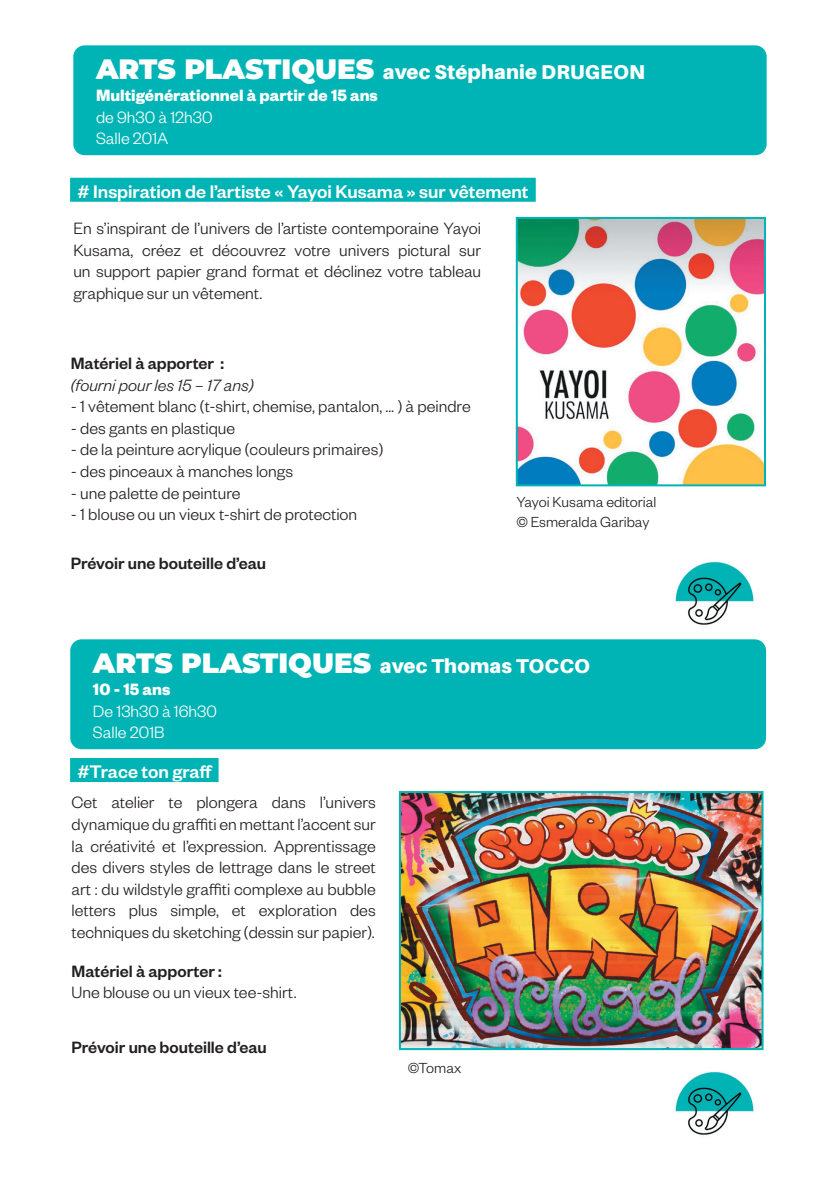
<style>
.page{position:relative;width:840px;height:1191px;background:#fff}
.page>*{position:absolute;margin:0;border:0;box-sizing:border-box;transform-origin:0 0}
.t1{font:900 20px "Aileron";letter-spacing:.01em;color:#fff}
.t2{font:500 20px "Founders Grotesk";color:#fff}
.t3{font:300 18px/21.6px "Founders Grotesk";color:#231f20;text-align:justify}
.t4{font:500 18px "Founders Grotesk";color:#231f20}
.t5{font:300 18px/21.6px "Founders Grotesk";color:#fff}
.t6{font:700 18px "Founders Grotesk";color:#fff}
.t7{font:italic 300 18px "Founders Grotesk";color:#231f20}
.t8{font:300 16px/19.2px "Founders Grotesk";color:#231f20}
.s1{font-family:"Montserrat";font-size:28px}
</style>
<div class="page">
<div style="left:73px;top:45px;width:693px;height:110px;background:#00b4b5;border-radius:11px"></div>
<img style="left:518px;top:220px;width:244px;height:263px">
<div style="left:515px;top:217px;width:250px;height:269px;border:2px solid #00b4b5"></div>
<img style="left:675px;top:561px;width:79px;height:64px">
<div style="left:70px;top:178px;width:465px;height:24px;background:#00b4b5"></div>
<div style="left:70px;top:639px;width:695px;height:110px;background:#00b4b5;border-radius:11px"></div>
<img style="left:401px;top:794px;width:359px;height:253px">
<div style="left:398px;top:791px;width:365px;height:259px;border:2px solid #00b4b5"></div>
<img style="left:675px;top:1071px;width:79px;height:64px">
<div style="left:70px;top:758px;width:148px;height:24px;background:#00b4b5"></div>
<p class="t1" style="left:96px;top:61px;width:550px"><span class="s1">ARTS PLASTIQUES</span> avec Stéphanie DRUGEON</p>
<p class="t6" style="left:96px;top:84px;width:283px">Multigénérationnel à partir de 15 ans</p>
<p class="t5" style="left:96px;top:105px;width:118px">de 9h30 à 12h30<br>Salle 201A</p>
<p class="t2" style="left:77px;top:179px;width:452px"># Inspiration de l’artiste « Yayoi Kusama » sur vêtement</p>
<p class="t3" style="left:73px;top:217px;width:409px">En s’inspirant de l’univers de l’artiste contemporaine Yayoi Kusama, créez et découvrez votre univers pictural sur un support papier grand format et déclinez votre tableau graphique sur un vêtement.</p>
<p class="t4" style="left:71px;top:352px;width:155px">Matériel à apporter :</p>
<p class="t7" style="left:71px;top:374px;width:184px">(fourni pour les 15 – 17 ans)</p>
<p class="t3" style="left:71px;top:395px;width:401px">- 1 vêtement blanc (t-shirt, chemise, pantalon, … ) à peindre</p>
<p class="t3" style="left:71px;top:416px;width:166px">- des gants en plastique</p>
<p class="t3" style="left:71px;top:438px;width:314px">- de la peinture acrylique (couleurs primaires)</p>
<p class="t3" style="left:71px;top:459px;width:224px">- des pinceaux à manches longs</p>
<p class="t3" style="left:71px;top:481px;width:171px">- une palette de peinture</p>
<p class="t3" style="left:71px;top:503px;width:288px">- 1 blouse ou un vieux t-shirt de protection</p>
<p class="t4" style="left:71px;top:552px;width:197px">Prévoir une bouteille d’eau</p>
<p class="t8" style="left:516px;top:492px;width:141px">Yayoi Kusama editorial © Esmeralda Garibay</p>
<p class="t1" style="left:93px;top:654px;width:498px"><span class="s1">ARTS PLASTIQUES</span> avec Thomas TOCCO</p>
<p class="t6" style="left:93px;top:677px;width:79px">10 - 15 ans</p>
<p class="t5" style="left:93px;top:699px;width:125px">De 13h30 à 16h30<br>Salle 201B</p>
<p class="t2" style="left:77px;top:759px;width:137px">#Trace ton graff</p>
<p class="t3" style="left:71px;top:791px;width:305px">Cet atelier te plongera dans l’univers dynamique du graffiti en mettant l’accent sur la créativité et l’expression. Apprentissage des divers styles de lettrage dans le street art : du wildstyle graffiti complexe au bubble letters plus simple, et exploration des techniques du sketching (dessin sur papier).</p>
<p class="t4" style="left:71px;top:959px;width:152px">Matériel à apporter :</p>
<p class="t3" style="left:71px;top:980px;width:226px">Une blouse ou un vieux tee-shirt.</p>
<p class="t4" style="left:71px;top:1035px;width:197px">Prévoir une bouteille d’eau</p>
<p class="t8" style="left:407px;top:1057px;width:55px">©Tomax</p>
</div>
